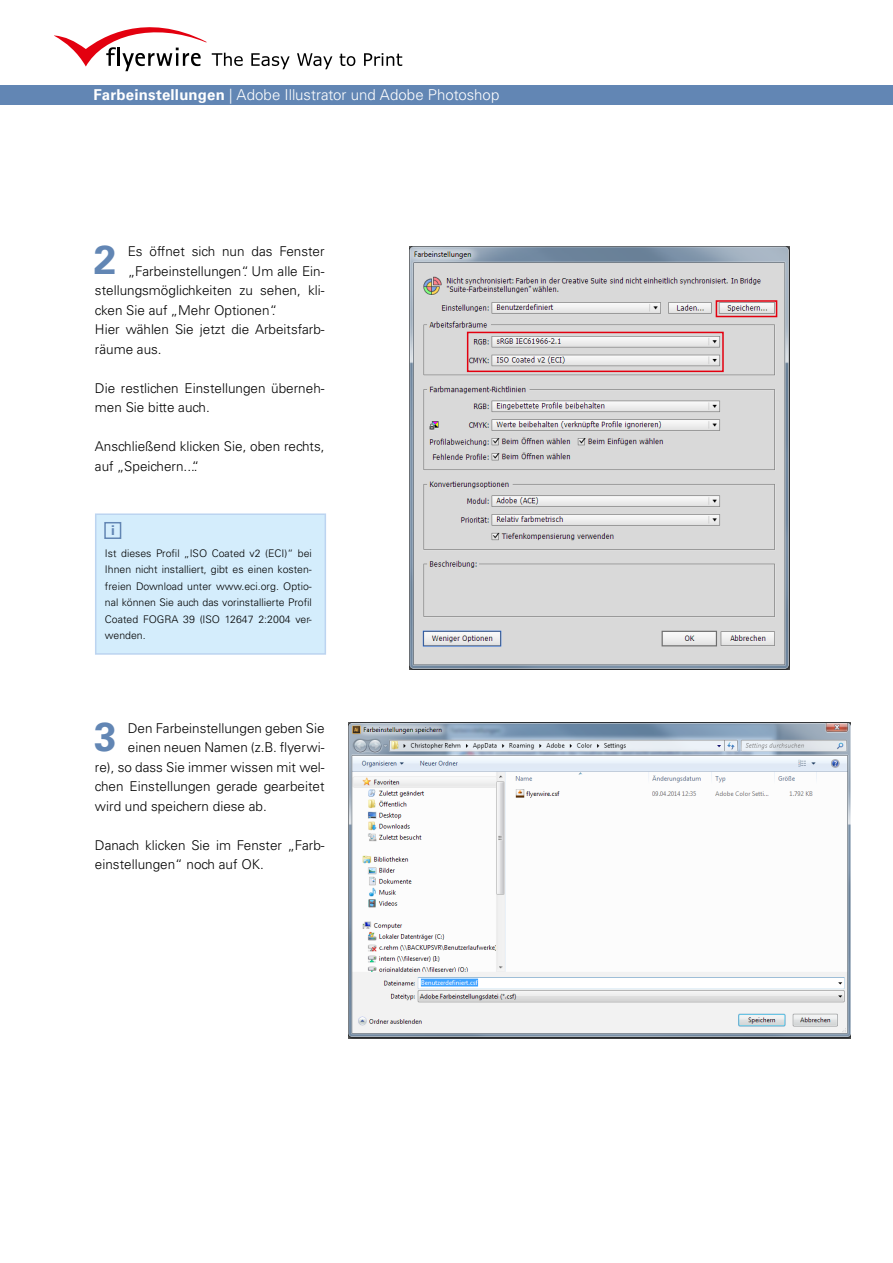
<style>
.page{position:relative;width:893px;height:1263px;background:#fff}
.page>*{position:absolute;margin:0;border:0;box-sizing:border-box;transform-origin:0 0}
.t1{font:700 40.5px "Univers LT Std";color:#6286b4}
.t2{font:300 15px "Univers LT Std";color:#fff}
.t3{font:300 13.5px/19.5px "Univers LT Std";color:#000}
.t4{font:700 13.5px "Univers LT Std";color:#6286b4}
.t5{font:300 10.5px/16.5px "Univers LT Std";color:#000;text-align:justify}
.s1{font-weight:700}
</style>
<div class="page">
<img style="left:409px;top:247px;width:381px;height:422px">
<div style="left:467px;top:332px;width:257px;height:40px;border:2px solid #e3000f"></div>
<img style="left:349px;top:723px;width:501px;height:316px">
<div style="left:716px;top:300px;width:61px;height:17px;border:2px solid #e3000f"></div>
<div style="left:96px;top:514px;width:229px;height:140px;background:#d4edfc"></div>
<div style="left:95px;top:513px;width:231px;height:142px;border:2px solid #bcd4f0"></div>
<div style="left:104px;top:522px;width:17px;height:17px;background:#d4edfc;border:2px solid #6286b4"></div>
<div style="left:0;top:85px;width:893px;height:19px;background:#6286b4"></div>
<svg style="left:54px;top:27px;width:189px;height:44px"></svg>
<svg style="left:251px;top:53px;width:39px;height:16px"></svg>
<svg style="left:297px;top:53px;width:35px;height:16px"></svg>
<svg style="left:340px;top:54px;width:15px;height:12px"></svg>
<svg style="left:364px;top:53px;width:38px;height:13px"></svg>
<p class="t2" style="left:94px;top:85px;width:407px"><span class="s1">Farbeinstellungen</span> | Adobe Illustrator und Adobe Photoshop</p>
<h1 class="t1" style="left:94px;top:236px;width:24px">2</h1>
<p class="t3" style="left:128px;top:242px;width:198px">Es öffnet sich nun das Fenster</p>
<p class="t3" style="left:128px;top:261px;width:198px">„Farbeinstellungen“. Um alle Ein-</p>
<p class="t3" style="left:95px;top:281px;width:231px">stellungsmöglichkeiten zu sehen, kli-</p>
<p class="t3" style="left:95px;top:300px;width:184px">cken Sie auf „Mehr Optionen“.</p>
<p class="t3" style="left:95px;top:320px;width:231px">Hier wählen Sie jetzt die Arbeitsfarb-</p>
<p class="t3" style="left:95px;top:339px;width:68px">räume aus.</p>
<p class="t3" style="left:95px;top:378px;width:231px">Die restlichen Einstellungen überneh&shy;men Sie bitte auch.</p>
<p class="t3" style="left:95px;top:437px;width:231px">Anschließend klicken Sie, oben rechts, auf „Speichern...“.</p>
<p class="t4" style="left:111px;top:523px;width:5px">i</p>
<p class="t5" style="left:105px;top:545px;width:208px">Ist dieses Profil „ISO Coated v2 (ECI)“ bei Ihnen nicht installiert, gibt es einen kosten&shy;freien Download unter www.eci.org. Optio&shy;nal können Sie auch das vorinstallierte Profil Coated FOGRA 39 (ISO 12647 2:2004 ver&shy;wenden.</p>
<h1 class="t1" style="left:94px;top:713px;width:24px">3</h1>
<p class="t3" style="left:128px;top:718px;width:198px">Den Farbeinstellungen geben Sie</p>
<p class="t3" style="left:128px;top:738px;width:198px">einen neuen Namen (z.B. flyerwi-</p>
<p class="t3" style="left:95px;top:757px;width:231px">re), so dass Sie immer wissen mit wel-</p>
<p class="t3" style="left:95px;top:777px;width:231px">chen Einstellungen gerade gearbeitet</p>
<p class="t3" style="left:95px;top:796px;width:173px">wird und speichern diese ab.</p>
<p class="t3" style="left:95px;top:835px;width:231px">Danach klicken Sie im Fenster „Farb&shy;einstellungen“ noch auf OK.</p>
</div>
